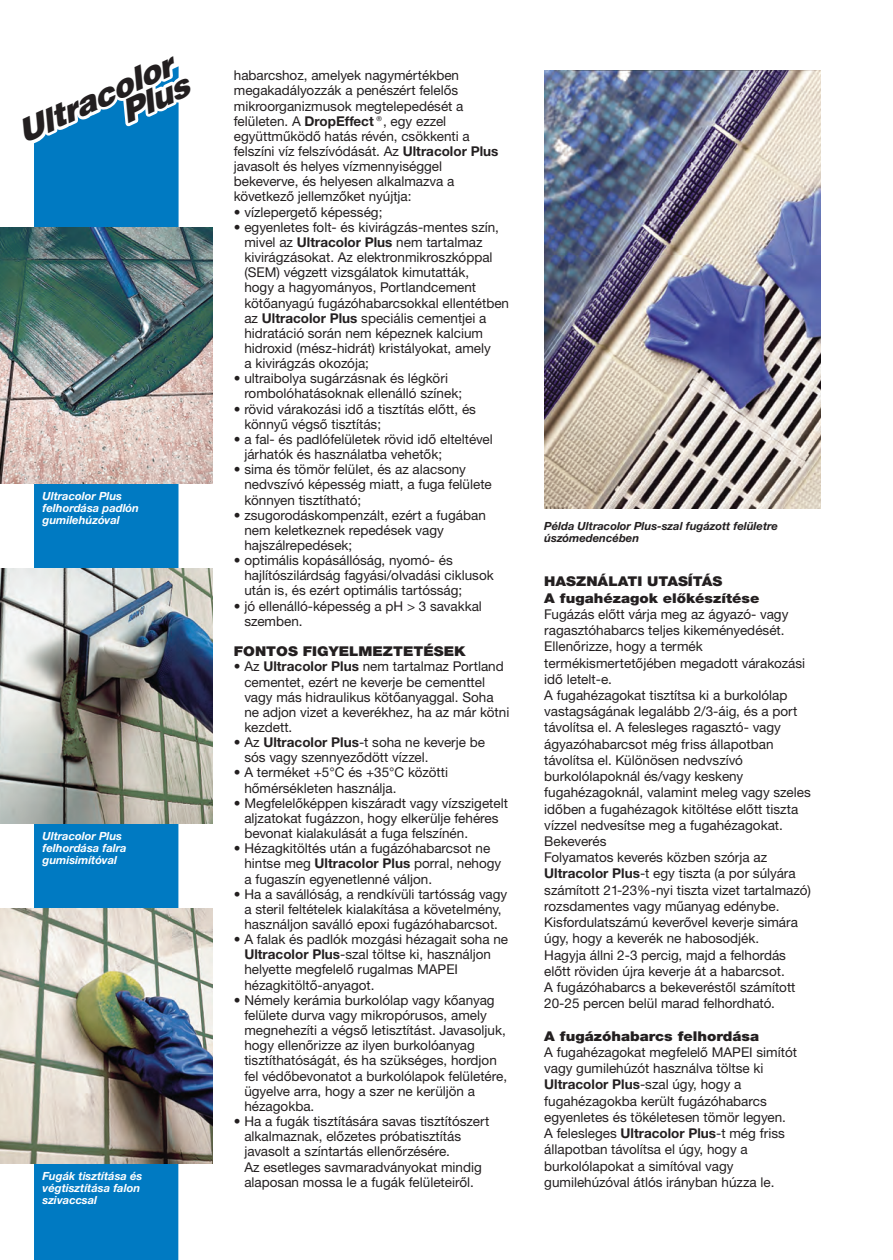
<style>
.page{position:relative;width:893px;height:1260px;background:#fff}
.page>*{position:absolute;margin:0;border:0;box-sizing:border-box;transform-origin:0 0}
.t1{font:italic 900 31.5px/25.2px "Helvetica";color:#fff;text-align:right}
.t2{font:13.5px/15.1px "Helvetica Neue CE";color:#231f20}
.t3{font:900 13.5px/16.2px "Helvetica Neue CE";color:#231f20;scale:1.1 1}
.t4{font:italic 700 11.25px/12px "Helvetica Neue CE";color:#fff}
.t5{font:italic 700 11.25px/12px "Helvetica Neue CE";color:#231f20}
.s1{font-weight:700}
</style>
<div class="page">
<svg style="left:34px;top:66px;width:145px;height:1193px;background:#1685c6"></svg>
<img style="left:0;top:228px;width:213px;height:255px">
<img style="left:0;top:568px;width:213px;height:255px">
<img style="left:544px;top:71px;width:277px;height:437px">
<img style="left:0;top:908px;width:213px;height:255px">
<h1 class="t1" style="left:14px;top:125px;width:176px;rotate:-25deg">Ultracolor<br>Plus</h1>
<p class="t4" style="left:43px;top:491px;width:98px">Ultracolor Plus felhordása padlón gumilehúzóval</p>
<p class="t4" style="left:43px;top:831px;width:86px">Ultracolor Plus felhordása falra gumisimítóval</p>
<p class="t4" style="left:43px;top:1171px;width:101px">Fugák tisztítása és végtisztítása falon szivaccsal</p>
<p class="t2" style="left:234px;top:69px;width:266px">habarcshoz, amelyek nagymértékben megakadályozzák a penészért felelős mikroorganizmusok megtelepedését a felületen. A <span class="s1">DropEffect</span>®, egy ezzel együttműködő hatás révén, csökkenti a felszíni víz felszívódását. Az <span class="s1">Ultracolor Plus </span>javasolt és helyes vízmennyiséggel bekeverve, és helyesen alkalmazva a következő jellemzőket nyújtja:</p>
<p class="t2" style="left:234px;top:205px;width:150px">• vízlepergető képesség;</p>
<p class="t2" style="left:244px;top:221px;width:266px;text-indent:-11px">• egyenletes folt- és kivirágzás-mentes szín, mivel az <span class="s1">Ultracolor Plus</span> nem tartalmaz kivirágzásokat. Az elektronmikroszkóppal (SEM) végzett vizsgálatok kimutatták,<br>hogy a hagyományos, Portlandcement kötőanyagú fugázóhabarcsokkal ellentétben az <span class="s1">Ultracolor Plus</span> speciális cementjei a hidratáció során nem képeznek kalcium hidroxid (mész-hidrát) kristályokat, amely<br>a kivirágzás okozója;</p>
<p class="t2" style="left:244px;top:372px;width:219px;text-indent:-11px">• ultraibolya sugárzásnak és légköri rombolóhatásoknak ellenálló színek;</p>
<p class="t2" style="left:244px;top:402px;width:233px;text-indent:-11px">• rövid várakozási idő a tisztítás előtt, és könnyű végső tisztítás;</p>
<p class="t2" style="left:244px;top:433px;width:250px;text-indent:-11px">• a fal- és padlófelületek rövid idő elteltével járhatók és használatba vehetők;</p>
<p class="t2" style="left:244px;top:463px;width:249px;text-indent:-11px">• sima és tömör felület, és az alacsony nedvszívó képesség miatt, a fuga felülete könnyen tisztítható;</p>
<p class="t2" style="left:244px;top:508px;width:243px;text-indent:-11px">• zsugorodáskompenzált, ezért a fugában nem keletkeznek repedések vagy hajszálrepedések;</p>
<p class="t2" style="left:244px;top:554px;width:251px;text-indent:-11px">• optimális kopásállóság, nyomó- és hajlítószilárdság fagyási/olvadási ciklusok után is, és ezért optimális tartósság;</p>
<p class="t2" style="left:244px;top:599px;width:239px;text-indent:-11px">• jó ellenálló-képesség a pH &gt; 3 savakkal szemben.</p>
<p class="t3" style="left:234px;top:644px;width:212px">FONTOS FIGYELMEZTETÉSEK</p>
<p class="t2" style="left:244px;top:660px;width:266px;text-indent:-11px">• Az <span class="s1">Ultracolor Plus</span> nem tartalmaz Portland cementet, ezért ne keverje be cementtel vagy más hidraulikus kötőanyaggal. Soha ne adjon vizet a keverékhez, ha az már kötni kezdett.</p>
<p class="t2" style="left:244px;top:736px;width:242px;text-indent:-11px">• Az <span class="s1">Ultracolor Plus</span>-t soha ne keverje be sós vagy szennyeződött vízzel.</p>
<p class="t2" style="left:244px;top:766px;width:205px;text-indent:-11px">• A terméket +5°C és +35°C közötti hőmérsékleten használja.</p>
<p class="t2" style="left:244px;top:796px;width:265px;text-indent:-11px">• Megfelelőképpen kiszáradt vagy vízszigetelt aljzatokat fugázzon, hogy elkerülje fehéres bevonat kialakulását a fuga felszínén.</p>
<p class="t2" style="left:244px;top:842px;width:258px;text-indent:-11px">• Hézagkitöltés után a fugázóhabarcsot ne hintse meg <span class="s1">Ultracolor Plus</span> porral, nehogy a fugaszín egyenetlenné váljon.</p>
<p class="t2" style="left:234px;top:887px;width:275px;text-align:center">• Ha a savállóság, a rendkívüli tartósság vagy a steril feltételek kialakítása a követelmény, használjon saválló epoxi fugázóhabarcsot.</p>
<p class="t2" style="left:244px;top:933px;width:265px;text-indent:-11px">• A falak és padlók mozgási hézagait soha ne <span class="s1">Ultracolor Plus</span>-szal töltse ki, használjon helyette megfelelő rugalmas MAPEI hézagkitöltő-anyagot.</p>
<p class="t2" style="left:244px;top:993px;width:264px;text-indent:-11px">• Némely kerámia burkolólap vagy kőanyag felülete durva vagy mikropórusos, amely megnehezíti a végső letisztítást. Javasoljuk, hogy ellenőrizze az ilyen burkolóanyag tisztíthatóságát, és ha szükséges, hordjon fel védőbevonatot a burkolólapok felületére, ügyelve arra, hogy a szer ne kerüljön a hézagokba.</p>
<p class="t2" style="left:244px;top:1114px;width:246px;text-indent:-11px">• Ha a fugák tisztítására savas tisztítószert alkalmaznak, előzetes próbatisztítás javasolt a színtartás ellenőrzésére.<br>Az esetleges savmaradványokat mindig alaposan mossa le a fugák felületeiről.</p>
<p class="t5" style="left:544px;top:520px;width:235px">Példa Ultracolor Plus-szal fugázott felületre úszómedencében</p>
<p class="t3" style="left:544px;top:574px;width:197px">HASZNÁLATI UTASÍTÁS<br>A fugahézagok előkészítése</p>
<p class="t2" style="left:544px;top:607px;width:268px;line-height:16.2px">Fugázás előtt várja meg az ágyazó- vagy ragasztóhabarcs teljes kikeményedését.<br>Ellenőrizze, hogy a termék termékismertetőjében megadott várakozási idő letelt-e.<br>A fugahézagokat tisztítsa ki a burkolólap vastagságának legalább 2/3-áig, és a port távolítsa el. A felesleges ragasztó- vagy ágyazóhabarcsot még friss állapotban távolítsa el. Különösen nedvszívó burkolólapoknál és/vagy keskeny fugahézagoknál, valamint meleg vagy szeles időben a fugahézagok kitöltése előtt tiszta vízzel nedvesítse meg a fugahézagokat.<br>Bekeverés<br>Folyamatos keverés közben szórja az <span class="s1">Ultracolor Plus</span>-t egy tiszta (a por súlyára számított 21-23%-nyi tiszta vizet tartalmazó) rozsdamentes vagy műanyag edénybe.<br>Kisfordulatszámú keverővel keverje simára úgy, hogy a keverék ne habosodjék.<br>Hagyja állni 2-3 percig, majd a felhordás előtt röviden újra keverje át a habarcsot.<br>A fugázóhabarcs a bekeveréstől számított 20-25 percen belül marad felhordható.</p>
<p class="t3" style="left:544px;top:1028px;width:197px">A fugázóhabarcs felhordása</p>
<p class="t2" style="left:544px;top:1045px;width:254px;line-height:16.2px">A fugahézagokat megfelelő MAPEI simítót vagy gumilehúzót használva töltse ki <span class="s1">Ultracolor Plus</span>-szal úgy, hogy a fugahézagokba került fugázóhabarcs egyenletes és tökéletesen tömör legyen.<br>A felesleges <span class="s1">Ultracolor Plus</span>-t még friss állapotban távolítsa el úgy, hogy a burkolólapokat a simítóval vagy gumilehúzóval átlós irányban húzza le.</p>
</div>
